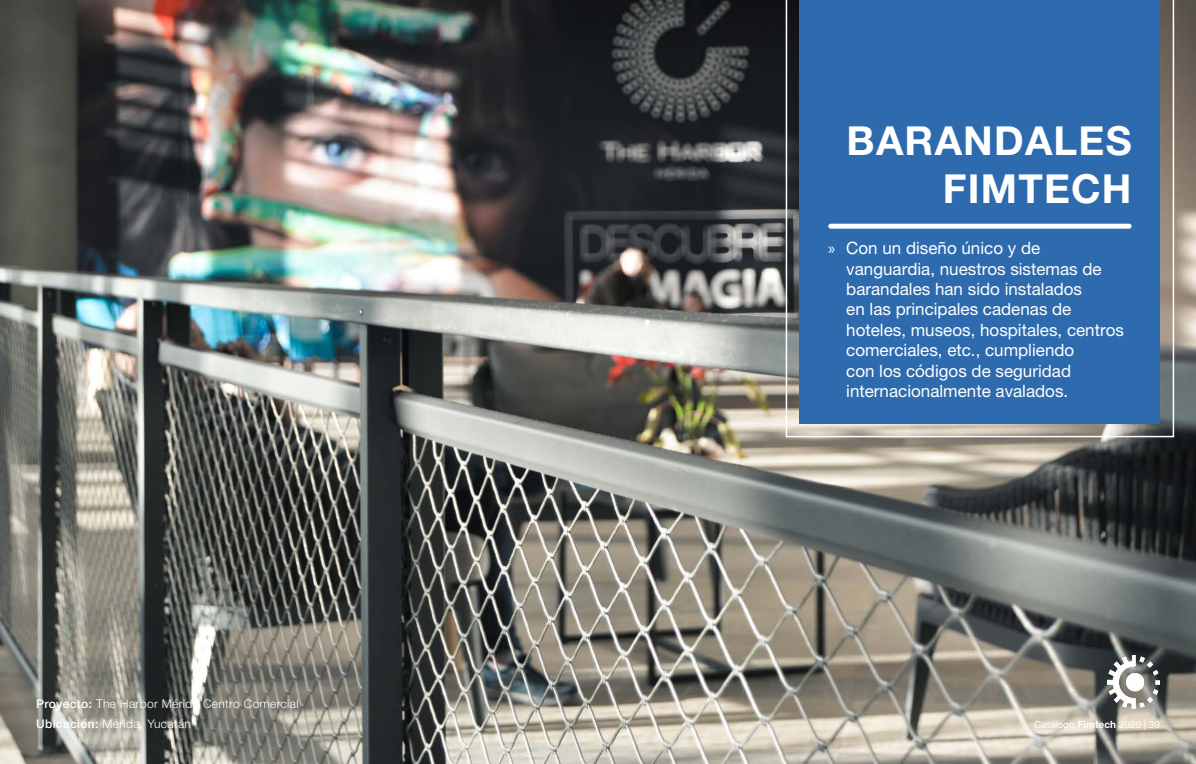
<style>
.page{position:relative;width:1196px;height:764px;background:#fff}
.page>*{position:absolute;margin:0;border:0;box-sizing:border-box;transform-origin:0 0}
.t1{font:700 40px/48px "Helvetica Neue LT Pro";letter-spacing:.03em;color:#fff;text-align:right}
.t2{font:17px/20.4px "Helvetica Neue LT Pro";color:#fff}
.t3{font:300 12px/20.1px "Helvetica Neue LT Pro";letter-spacing:.03em;color:#fff}
.t4{font:10px "Helvetica Neue LT Pro";color:#fff}
.s1{font-weight:500}
.s2{font-family:"Myriad Pro"}
.s3{font-weight:700}
</style>
<div class="page">
<img style="left:0;top:0;width:1196px;height:764px">
<svg style="left:785px;top:0;width:389px;height:437px;background:#376da9"></svg>
<div style="left:830px;top:224px;width:299px;height:5px;background:#fff"></div>
<img style="left:1107px;top:656px;width:53px;height:53px">
<p class="t3" style="left:36px;top:693px;width:264px"><span class="s1">Proyecto:</span> The Harbor Mérida Centro Comercial<br><span class="s1">Ubicación:</span> Mérida, Yucatán</p>
<h1 class="t1" style="left:846px;top:116px;width:286px">BARANDALES<br>FIMTECH</h1>
<p class="t2" style="left:846px;top:238px;width:279px;text-indent:-18px"><span class="s2">»</span> Con un diseño único y de vanguardia, nuestros sistemas de barandales han sido instalados<br>en las principales cadenas de hoteles, museos, hospitales, centros comerciales, etc., cumpliendo<br>con los códigos de seguridad internacionalmente avalados.</p>
<p class="t4" style="left:1034px;top:718px;width:127px">Catálogo <span class="s3">Fimtech</span> 2020 | 39</p>
</div>
